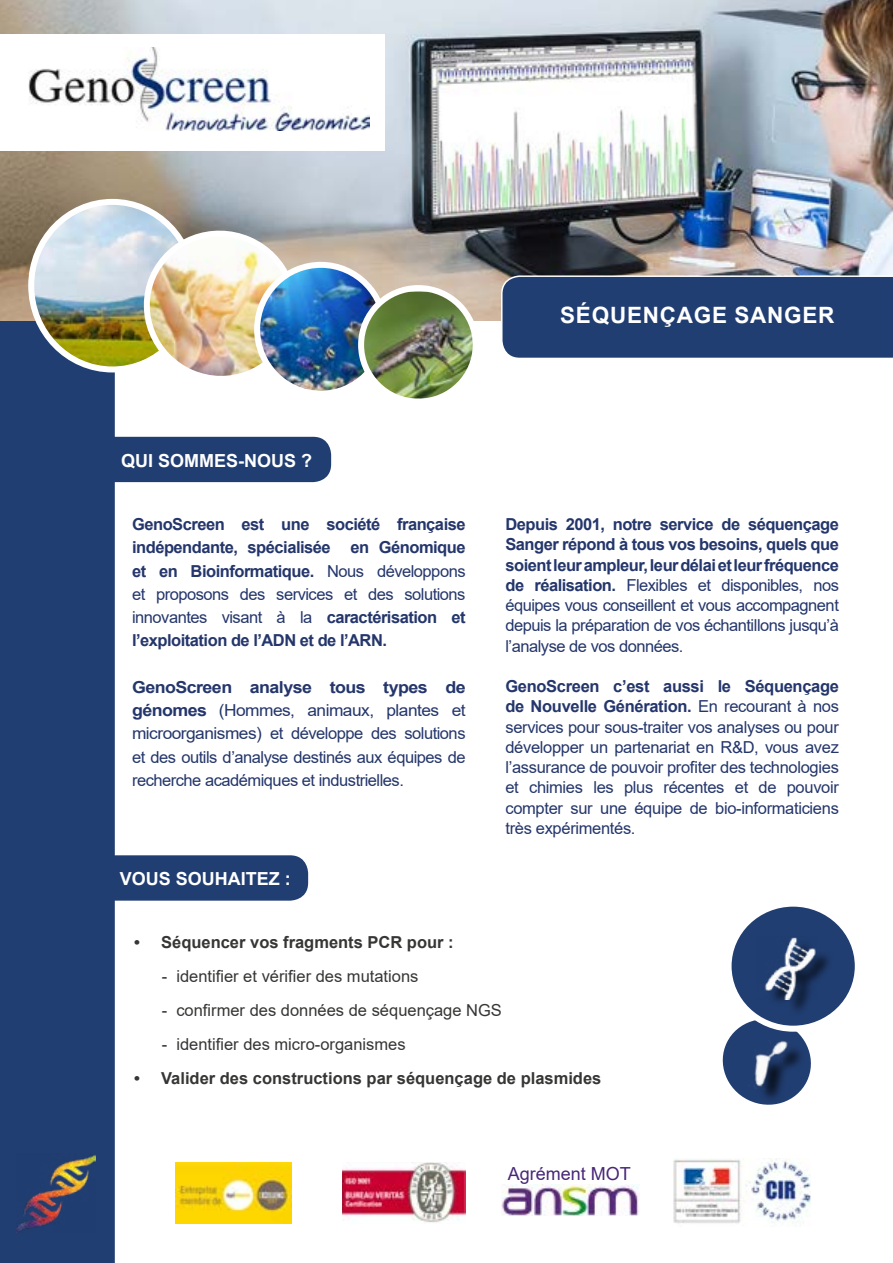
<style>
.page{position:relative;width:893px;height:1263px;background:#fff}
.page>*{position:absolute;margin:0;border:0;box-sizing:border-box;transform-origin:0 0}
.t1{font:700 22.5px "Arial";letter-spacing:.035em;color:#fff}
.t2{font:700 18px "Arial";color:#fff}
.t3{font:18px "Arial";color:#482778}
.t4{font:16.5px/20.2px "Arial";letter-spacing:-.03em;color:#24366b;text-align:justify}
.t5{font:700 16.5px/23.2px "Arial";letter-spacing:-.03em;color:#24366b;text-align:justify}
.t6{font:16.5px/23.2px "Arial";letter-spacing:-.03em;color:#24366b;text-align:justify;scale:1.05 1}
.t7{font:16.5px "Arial";color:#363635}
.t8{font:700 16.5px "Arial";color:#363635}
.s1{font-weight:400}
.s2{font-weight:700}
</style>
<div class="page">
<div style="left:0;top:321px;width:115px;height:942px;background:#213e72"></div>
<img style="left:176px;top:1162px;width:116px;height:61px">
<img style="left:342px;top:1162px;width:123px;height:61px">
<img style="left:673px;top:1158px;width:138px;height:66px">
<div style="left:0;top:855px;width:308px;height:46px;background:#213e72"></div>
<svg style="left:722px;top:1020px;width:89px;height:85px"></svg>
<div style="left:729px;top:904px;width:129px;height:125px;background:#213e72;border-radius:50%"></div>
<div style="left:726px;top:901px;width:135px;height:131px;border:6px solid #fff;border-radius:50%"></div>
<img style="left:0;top:0;width:893px;height:321px">
<div style="left:501px;top:275px;width:392px;height:83px;background:#213e72"></div>
<img style="left:31px;top:202px;width:163px;height:167px">
<div style="left:28px;top:199px;width:169px;height:173px;border:6px solid #fff;border-radius:50%"></div>
<img style="left:129px;top:216px;width:183px;height:160px">
<img style="left:257px;top:265px;width:128px;height:125px">
<div style="left:254px;top:262px;width:134px;height:135px;border:6px solid #fff;border-radius:50%"></div>
<img style="left:361px;top:292px;width:115px;height:106px">
<div style="left:358px;top:285px;width:121px;height:120px;border:6px solid #fff;border-radius:50%"></div>
<div style="left:0;top:34px;width:385px;height:117px;background:#fff"></div>
<img style="left:29px;top:47px;width:341px;height:84px">
<div style="left:768px;top:940px;width:65px;height:77px;background:#000;opacity:.75"></div>
<img style="left:764px;top:937px;width:52px;height:62px">
<img style="left:502px;top:1184px;width:138px;height:32px">
<img style="left:16px;top:1153px;width:80px;height:79px">
<div style="left:0;top:437px;width:331px;height:45px;background:#213e72"></div>
<h1 class="t1" style="left:560px;top:299px;width:276px">SÉQUENÇAGE SANGER</h1>
<p class="t2" style="left:121px;top:448px;width:193px">QUI SOMMES-NOUS ?</p>
<p class="t5" style="left:132px;top:513px;width:335px">GenoScreen est une société française indépendante, spécialisée en Génomique et en Bioinformatique. <span class="s1">Nous développons et proposons des services et des solutions innovantes visant à la</span> caractérisation et l’exploitation de l’ADN et de l’ARN.</p>
<p class="t6" style="left:132px;top:675px;width:319px"><span class="s2">GenoScreen analyse tous types de génomes</span> (Hommes, animaux, plantes et microorganismes) et développe des solutions et des outils d’analyse destinés aux équipes de recherche académiques et industrielles.</p>
<p class="t2" style="left:120px;top:865px;width:173px">VOUS SOUHAITEZ :</p>
<p class="t4" style="left:505px;top:514px;width:335px"><span class="s2">Depuis 2001, notre service de séquençage Sanger répond à tous vos besoins, quels que soient leur ampleur, leur délai et leur fréquence de réalisation.</span> Flexibles et disponibles, nos équipes vous conseillent et vous accompagnent depuis la préparation de vos échantillons jusqu’à l’analyse de vos données.</p>
<p class="t4" style="left:505px;top:676px;width:335px"><span class="s2">GenoScreen c’est aussi le Séquençage de Nouvelle Génération.</span> En recourant à nos services pour sous-traiter vos analyses ou pour développer un partenariat en R&amp;D, vous avez l’assurance de pouvoir profiter des technologies et chimies les plus récentes et de pouvoir compter sur une équipe de bio-informaticiens très expérimentés.</p>
<p class="t8" style="left:134px;top:931px;width:321px">• Séquencer vos fragments PCR pour :</p>
<p class="t7" style="left:162px;top:965px;width:258px">- identifier et vérifier des mutations</p>
<p class="t7" style="left:162px;top:999px;width:342px">- confirmer des données de séquençage NGS</p>
<p class="t7" style="left:162px;top:1033px;width:245px">- identifier des micro-organismes</p>
<p class="t8" style="left:134px;top:1067px;width:469px">• Valider des constructions par séquençage de plasmides</p>
<p class="t3" style="left:508px;top:1161px;width:125px">Agrément MOT</p>
</div>
